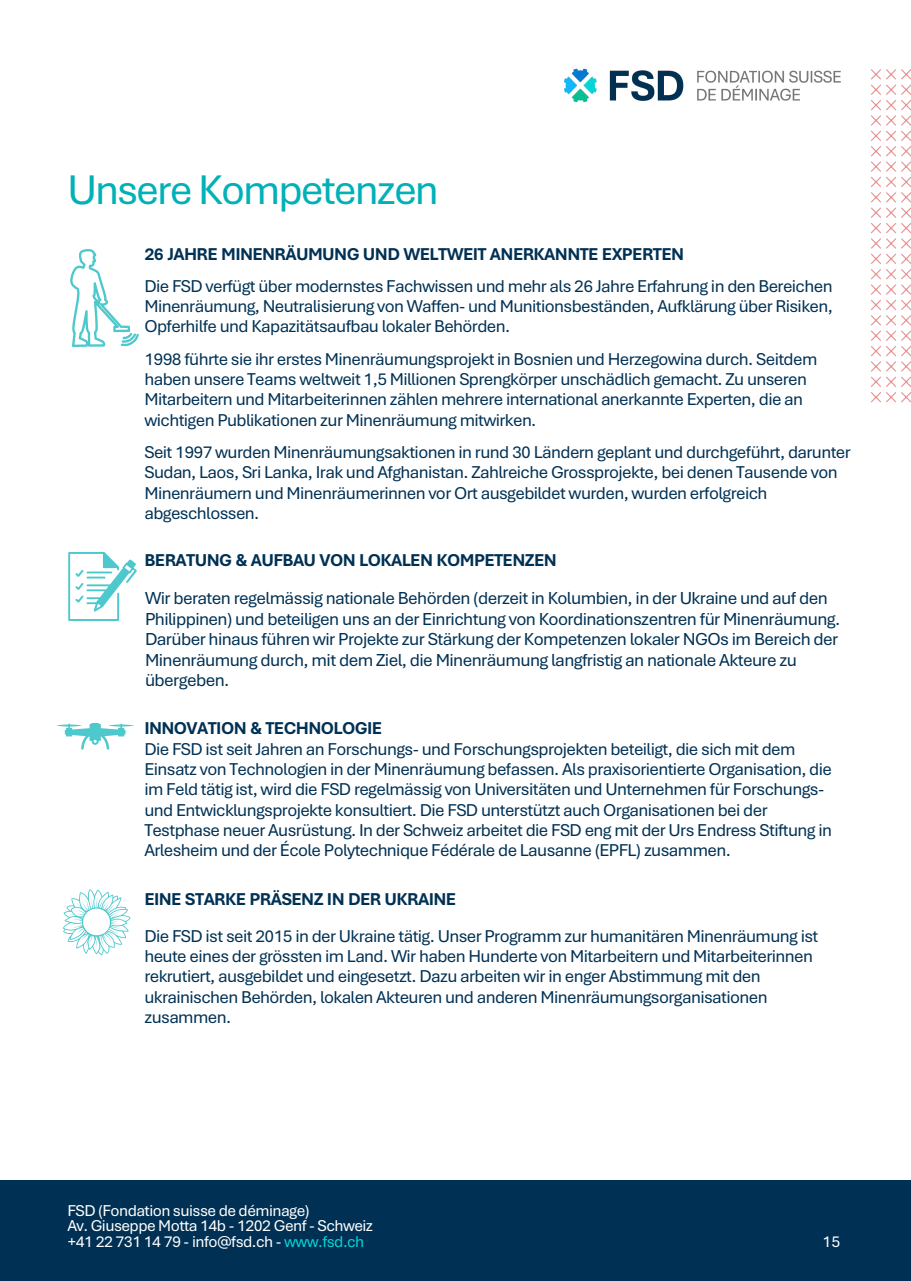
<style>
.page{position:relative;width:911px;height:1281px;background:#fff}
.page>*{position:absolute;margin:0;border:0;box-sizing:border-box;transform-origin:0 0}
.t1{font:43.5px "Bierstadt";letter-spacing:-.045em;color:#00b1b7}
.t2{font:18.3px/20.5px "Bierstadt";letter-spacing:-.035em;color:#003154}
.t3{font:18px/20.2px "Bierstadt";letter-spacing:-.035em;color:#003154}
.t4{font:700 18px "Bierstadt";letter-spacing:-.035em;color:#003154}
.t5{font:16.5px/15.8px "Bierstadt";letter-spacing:-.035em;color:#fff}
.s1{color:#06d6d6}
</style>
<div class="page">
<svg style="left:70px;top:249px;width:69px;height:98px"></svg>
<svg style="left:68px;top:552px;width:69px;height:68px"></svg>
<svg style="left:56px;top:722px;width:78px;height:27px"></svg>
<svg style="left:63px;top:889px;width:67px;height:66px"></svg>
<div style="left:0;top:1179px;width:910px;height:101px;background:#003154"></div>
<svg style="left:871px;top:69px;width:39px;height:333px"></svg>
<img style="left:564px;top:68px;width:277px;height:35px">
<h1 class="t1" style="left:67px;top:171px;width:373px">Unsere Kompetenzen</h1>
<p class="t4" style="left:144px;top:247px;width:541px">26 JAHRE MINENRÄUMUNG UND WELTWEIT ANERKANNTE EXPERTEN</p>
<p class="t3" style="left:144px;top:277px;width:689px;text-align:justify">Die FSD verfügt über modernstes Fachwissen und mehr als 26 Jahre Erfahrung in den Bereichen Minenräumung, Neutralisierung von Waffen- und Munitionsbeständen, Aufklärung über Risiken, Opferhilfe und Kapazitätsaufbau lokaler Behörden.</p>
<p class="t3" style="left:144px;top:350px;width:674px">1998 führte sie ihr erstes Minenräumungsprojekt in Bosnien und Herzegowina durch. Seitdem haben unsere Teams weltweit 1,5 Millionen Sprengkörper unschädlich gemacht. Zu unseren Mitarbeitern und Mitarbeiterinnen zählen mehrere international anerkannte Experten, die an wichtigen Publikationen zur Minenräumung mitwirken.</p>
<p class="t3" style="left:144px;top:443px;width:707px">Seit 1997 wurden Minenräumungsaktionen in rund 30 Ländern geplant und durchgeführt, darunter Sudan, Laos, Sri Lanka, Irak und Afghanistan. Zahlreiche Grossprojekte, bei denen Tausende von Minenräumern und Minenräumerinnen vor Ort ausgebildet wurden, wurden erfolgreich abgeschlossen.</p>
<p class="t4" style="left:144px;top:552px;width:414px">BERATUNG &amp; AUFBAU VON LOKALEN KOMPETENZEN</p>
<p class="t2" style="left:145px;top:589px;width:696px">Wir beraten regelmässig nationale Behörden (derzeit in Kolumbien, in der Ukraine und auf den Philippinen) und beteiligen uns an der Einrichtung von Koordinationszentren für Minenräumung.<br>Darüber hinaus führen wir Projekte zur Stärkung der Kompetenzen lokaler NGOs im Bereich der Minenräumung durch, mit dem Ziel, die Minenräumung langfristig an nationale Akteure zu übergeben.</p>
<p class="t4" style="left:144px;top:720px;width:239px">INNOVATION &amp; TECHNOLOGIE</p>
<p class="t3" style="left:144px;top:740px;width:688px">Die FSD ist seit Jahren an Forschungs- und Forschungsprojekten beteiligt, die sich mit dem Einsatz von Technologien in der Minenräumung befassen. Als praxisorientierte Organisation, die im Feld tätig ist, wird die FSD regelmässig von Universitäten und Unternehmen für Forschungs&shy;und Entwicklungsprojekte konsultiert. Die FSD unterstützt auch Organisationen bei der Testphase neuer Ausrüstung. In der Schweiz arbeitet die FSD eng mit der Urs Endress Stiftung in Arlesheim und der École Polytechnique Fédérale de Lausanne (EPFL) zusammen.</p>
<p class="t4" style="left:144px;top:891px;width:313px">EINE STARKE PRÄSENZ IN DER UKRAINE</p>
<p class="t3" style="left:144px;top:927px;width:675px">Die FSD ist seit 2015 in der Ukraine tätig. Unser Programm zur humanitären Minenräumung ist heute eines der grössten im Land. Wir haben Hunderte von Mitarbeitern und Mitarbeiterinnen rekrutiert, ausgebildet und eingesetzt. Dazu arbeiten wir in enger Abstimmung mit den ukrainischen Behörden, lokalen Akteuren und anderen Minenräumungsorganisationen zusammen.</p>
<p class="t5" style="left:67px;top:1203px;width:307px">FSD (Fondation suisse de déminage)<br>Av. Giuseppe Motta 14b - 1202 Genf - Schweiz +41 22 731 14 79 - info@fsd.ch - <span class="s1">www.fsd.ch</span></p>
<p class="t5" style="left:822px;top:1235px;width:19px">15</p>
</div>
